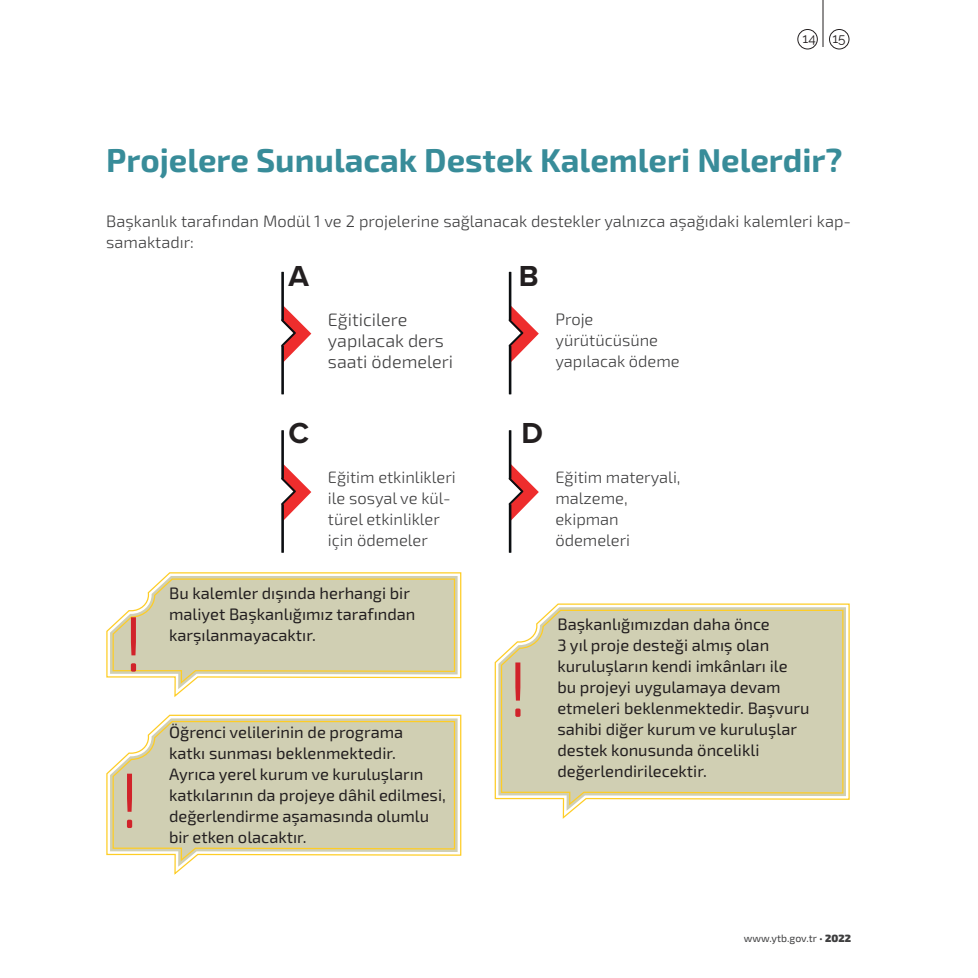
<style>
.page{position:relative;width:978px;height:978px;background:#fff}
.page>*{position:absolute;margin:0;border:0;box-sizing:border-box;transform-origin:0 0}
.t1{font:300 78.3px/156.4px "Exo 2";color:#d1232a}
.t2{font:700 33px "Exo 2";color:#388c99}
.t3{font:700 30px "Proxima Nova";color:#231f20}
.t4{font:300 18px/21px "Exo 2";color:#3e3e3f}
.t5{font:16.5px/21px "Exo 2";color:#231f20}
.t6{font:300 16.5px/21px "Exo 2";color:#3e3e3f}
.t7{font:13.5px "Raleway";color:#231f20}
.t8{font:10.5px "Exo 2";color:#3e3e3f}
.s1{font-weight:900}
</style>
<div class="page">
<svg style="left:106px;top:572px;width:356px;height:125px"></svg>
<svg style="left:112px;top:577px;width:344px;height:108px;background:#d7d5b6"></svg>
<svg style="left:106px;top:714px;width:356px;height:161px"></svg>
<svg style="left:112px;top:720px;width:344px;height:143px;background:#d6d3b6"></svg>
<svg style="left:494px;top:603px;width:356px;height:216px"></svg>
<svg style="left:500px;top:609px;width:344px;height:198px;background:#d4d2b4"></svg>
<svg style="left:281px;top:272px;width:30px;height:122px"></svg>
<svg style="left:281px;top:430px;width:30px;height:123px"></svg>
<svg style="left:509px;top:272px;width:30px;height:122px"></svg>
<svg style="left:509px;top:430px;width:30px;height:123px"></svg>
<hr style="left:823px;top:0;width:1px;height:47px;background:#231f20">
<div style="left:798px;top:29px;width:19px;height:20px;border:1px solid #231f20;border-radius:50%"></div>
<div style="left:829px;top:29px;width:20px;height:20px;border:1px solid #231f20;border-radius:50%"></div>
<p class="t7" style="left:803px;top:31px;width:44px">14 15</p>
<h2 class="t2" style="left:106px;top:141px;width:738px">Projelere Sunulacak Destek Kalemleri Nelerdir?</h2>
<p class="t6" style="left:106px;top:211px;width:746px">Başkanlık tarafından Modül 1 ve 2 projelerine sağlanacak destekler yalnızca aşağıdaki kalemleri kap&shy;samaktadır:</p>
<h1 class="t1" style="left:119px;top:568px;width:26px">! !</h1>
<h3 class="t3" style="left:289px;top:254px;width:22px">A</h3>
<p class="t4" style="left:328px;top:309px;width:127px">Eğiticilere yapılacak ders saati ödemeleri</p>
<h3 class="t3" style="left:519px;top:254px;width:21px">B</h3>
<p class="t6" style="left:555px;top:309px;width:126px">Proje yürütücüsüne yapılacak ödeme</p>
<h3 class="t3" style="left:289px;top:411px;width:22px">C</h3>
<h3 class="t3" style="left:522px;top:411px;width:23px">D</h3>
<p class="t6" style="left:328px;top:467px;width:129px">Eğitim etkinlikleri ile sosyal ve kül&shy;türel etkinlikler için ödemeler</p>
<p class="t6" style="left:555px;top:467px;width:127px">Eğitim materyali, malzeme, ekipman ödemeleri</p>
<p class="t5" style="left:169px;top:583px;width:248px">Bu kalemler dışında herhangi bir maliyet Başkanlığımız tarafından karşılanmayacaktır.</p>
<p class="t5" style="left:169px;top:722px;width:278px">Öğrenci velilerinin de programa<br>katkı sunması beklenmektedir.<br>Ayrıca yerel kurum ve kuruluşların katkılarının da projeye dâhil edilmesi, değerlendirme aşamasında olumlu bir etken olacaktır.</p>
<h1 class="t1" style="left:507px;top:613px;width:22px">!</h1>
<p class="t5" style="left:557px;top:614px;width:254px">Başkanlığımızdan daha önce<br>3 yıl proje desteği almış olan kuruluşların kendi imkânları ile bu projeyi uygulamaya devam etmeleri beklenmektedir. Başvuru sahibi diğer kurum ve kuruluşlar destek konusunda öncelikli değerlendirilecektir.</p>
<p class="t8" style="left:744px;top:932px;width:109px">www.ytb.gov.tr • <span class="s1">2022</span></p>
</div>
